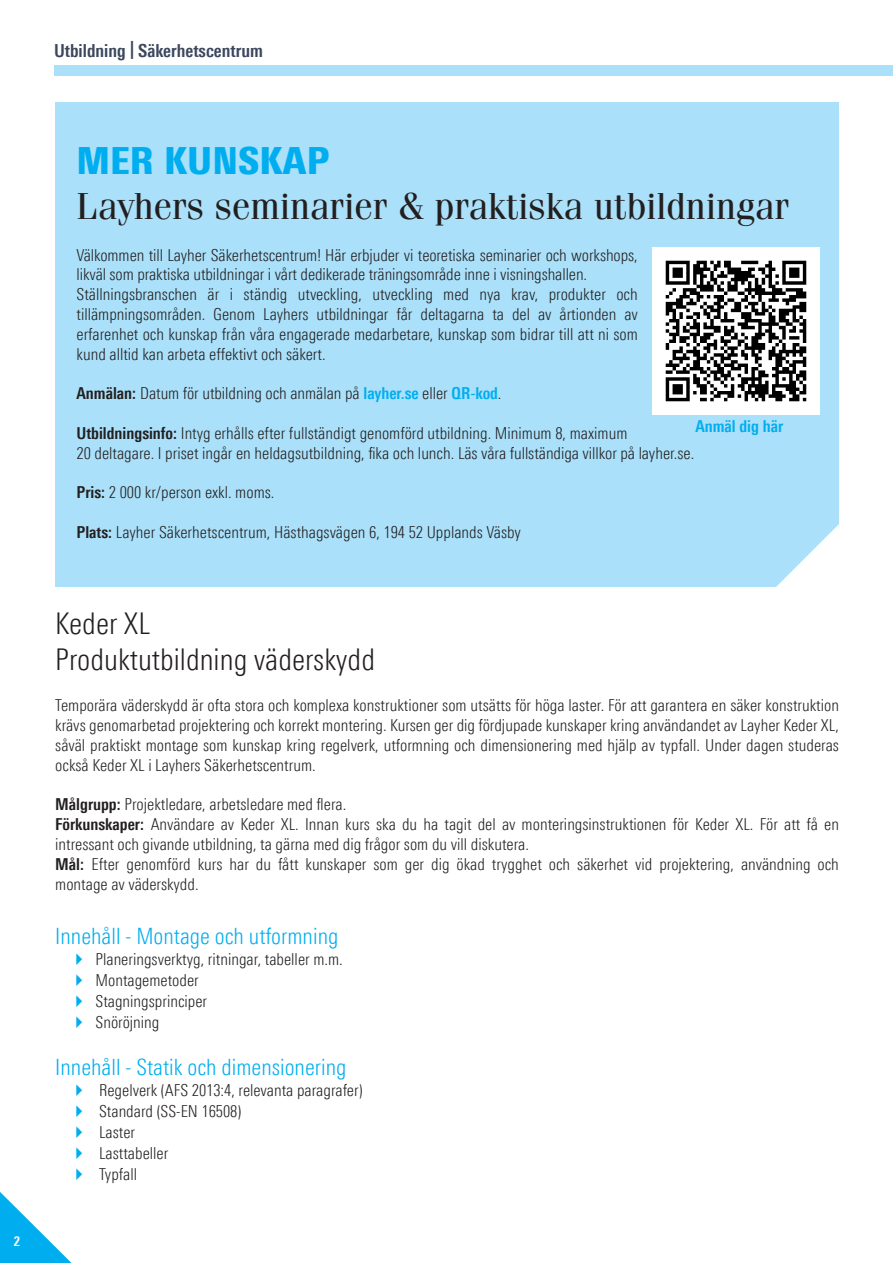
<style>
.page{position:relative;width:893px;height:1263px;background:#fff}
.page>*{position:absolute;margin:0;border:0;box-sizing:border-box;transform-origin:0 0}
.t1{font:37.5px "Fenice Pro ITC";color:#231f20}
.t2{font:900 37.5px "Linotype Univers 820 Cn";color:#00aeef}
.t3{font:300 30px/36px "Linotype Univers 320 Cn";color:#231f20}
.t4{font:300 22.5px "Linotype Univers 320 Cn";color:#00aeef}
.t5{font:700 18px "Linotype Univers 620 Cn";color:#3c475e}
.t6{font:300 16.5px/19.8px "Linotype Univers 320 Cn";color:#231f20}
.t7{font:700 16.5px "Linotype Univers 620 Cn";letter-spacing:-.005em;color:#00aeef}
.t8{font:700 13.5px "Linotype Univers 620 Cn";color:#fff}
.s1{font-family:"Linotype Univers 620 Cn";font-weight:700}
.s2{font-family:"Linotype Univers 620 Cn";font-weight:700;color:#00aeef}
</style>
<div class="page">
<div style="left:54px;top:65px;width:839px;height:10px;background:#aae0f9"></div>
<div style="left:55px;top:102px;width:784px;height:485px;background:#aae0f9"></div>
<img style="left:653px;top:248px;width:167px;height:167px">
<svg style="left:776px;top:524px;width:63px;height:63px"></svg>
<svg style="left:0;top:1192px;width:72px;height:71px"></svg>
<p class="t8" style="left:14px;top:1233px;width:8px">2</p>
<p class="t5" style="left:54px;top:39px;width:210px">Utbildning | Säkerhetscentrum</p>
<p class="t2" style="left:77px;top:138px;width:255px">MER KUNSKAP</p>
<p class="t1" style="left:77px;top:183px;width:714px">Layhers seminarier &amp; praktiska utbildningar</p>
<p class="t6" style="left:77px;top:245px;width:563px">Välkommen till Layher Säkerhetscentrum! Här erbjuder vi teoretiska seminarier och workshops, likväl som praktiska utbildningar i vårt dedikerade träningsområde inne i visningshallen.</p>
<p class="t6" style="left:77px;top:284px;width:563px;text-align:justify">Ställningsbranschen är i ständig utveckling, utveckling med nya krav, produkter och tillämpningsområden. Genom Layhers utbildningar får deltagarna ta del av årtionden av erfarenhet och kunskap från våra engagerade medarbetare, kunskap som bidrar till att ni som kund alltid kan arbeta effektivt och säkert.</p>
<p class="t6" style="left:77px;top:383px;width:426px"><span class="s1">Anmälan:</span> Datum för utbildning och anmälan på <span class="s2">layher.se</span> eller <span class="s2">QR-kod</span>.</p>
<p class="t6" style="left:77px;top:423px;width:619px"><span class="s1">Utbildningsinfo:</span> Intyg erhålls efter fullständigt genomförd utbildning. Minimum 8, maximum<br>20 deltagare. I priset ingår en heldagsutbildning, fika och lunch. Läs våra fullständiga villkor på layher.se.</p>
<p class="t6" style="left:77px;top:482px;width:199px"><span class="s1">Pris:</span> 2 000 kr/person exkl. moms.</p>
<p class="t6" style="left:77px;top:522px;width:446px"><span class="s1">Plats:</span> Layher Säkerhetscentrum, Hästhagsvägen 6, 194 52 Upplands Väsby</p>
<p class="t7" style="left:695px;top:416px;width:89px">Anmäl dig här</p>
<p class="t3" style="left:55px;top:605px;width:321px">Keder XL<br>Produktutbildning väderskydd</p>
<p class="t6" style="left:55px;top:696px;width:785px;text-align:justify">Temporära väderskydd är ofta stora och komplexa konstruktioner som utsätts för höga laster. För att garantera en säker konstruktion krävs genomarbetad projektering och korrekt montering. Kursen ger dig fördjupade kunskaper kring användandet av Layher Keder XL, såväl praktiskt montage som kunskap kring regelverk, utformning och dimensionering med hjälp av typfall. Under dagen studeras också Keder XL i Layhers Säkerhetscentrum.</p>
<p class="t6" style="left:55px;top:795px;width:292px"><span class="s1">Målgrupp:</span> Projektledare, arbetsledare med flera.</p>
<p class="t6" style="left:55px;top:814px;width:785px"><span class="s1">Förkunskaper:</span> Användare av Keder XL. Innan kurs ska du ha tagit del av monteringsinstruktionen för Keder XL. För att få en intressant och givande utbildning, ta gärna med dig frågor som du vill diskutera.</p>
<p class="t6" style="left:55px;top:854px;width:785px"><span class="s1">Mål:</span> Efter genomförd kurs har du fått kunskaper som ger dig ökad trygghet och säkerhet vid projektering, användning och montage av väderskydd.</p>
<p class="t4" style="left:55px;top:923px;width:285px">Innehåll - Montage och utformning</p>
<p class="t6" style="left:95px;top:949px;width:249px">Planeringsverktyg, ritningar, tabeller m.m.</p>
<p class="t6" style="left:95px;top:970px;width:105px">Montagemetoder</p>
<p class="t6" style="left:95px;top:991px;width:113px">Stagningsprinciper</p>
<p class="t6" style="left:95px;top:1012px;width:65px">Snöröjning</p>
<p class="t4" style="left:55px;top:1054px;width:293px">Innehåll - Statik och dimensionering</p>
<p class="t6" style="left:99px;top:1080px;width:265px">Regelverk (AFS 2013:4, relevanta paragrafer)</p>
<p class="t6" style="left:99px;top:1101px;width:144px">Standard (SS-EN 16508)</p>
<p class="t6" style="left:99px;top:1122px;width:38px">Laster</p>
<p class="t6" style="left:99px;top:1143px;width:71px">Lasttabeller</p>
<p class="t6" style="left:99px;top:1164px;width:39px">Typfall</p>
</div>
